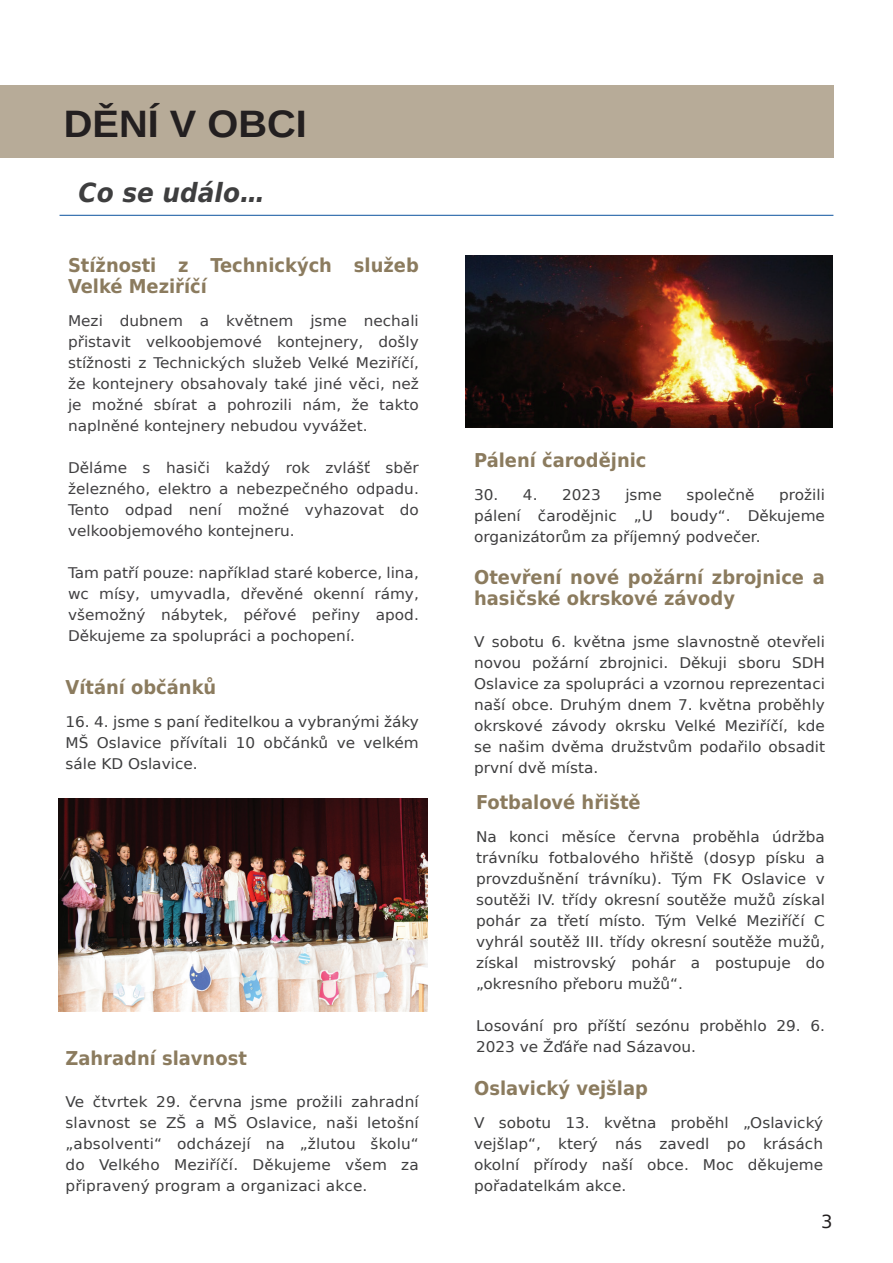
<style>
.page{position:relative;width:893px;height:1263px;background:#fff}
.page>*{position:absolute;margin:0;border:0;box-sizing:border-box;transform-origin:0 0}
.t1{font:700 38.25px "Arimo";color:#231f20;scale:1.04 1}
.t2{font:italic 700 26.4px "DejaVu Sans Condensed";color:#3e3e3f;scale:1.04 1}
.t3{font:700 19.05px/21px "DejaVu Sans Condensed";color:#8b7b5e;scale:1.04 1}
.t4{font:18px "DejaVu Sans";color:#231f20}
.t5{font:14.7px/21px "DejaVu Sans";color:#3e3e3f;text-align:justify;scale:1.04 1}
.t6{font:14.7px/21px "DejaVu Sans";color:#414042;text-align:justify;scale:1.04 1}
</style>
<div class="page">
<div style="left:0;top:85px;width:833px;height:72px;background:#b7ab98"></div>
<hr style="left:60px;top:215px;width:773px;height:1px;background:#0c539e">
<img style="left:466px;top:256px;width:366px;height:171px">
<img style="left:58px;top:798px;width:369px;height:213px">
<h1 class="t1" style="left:64px;top:97px;width:235px">DĚNÍ V OBCI</h1>
<h2 class="t2" style="left:79px;top:172px;width:181px">Co se událo…</h2>
<p class="t3" style="left:68px;top:254px;width:339px">Stížnosti z Technických služeb<br>Velké Meziříčí</p>
<p class="t6" style="left:68px;top:310px;width:339px">Mezi dubnem a květnem jsme nechali přistavit velkoobjemové kontejnery, došly stížnosti z Technických služeb Velké Meziříčí, že kontejnery obsahovaly také jiné věci, než je možné sbírat a pohrozili nám, že takto naplněné kontejnery nebudou vyvážet.</p>
<p class="t6" style="left:68px;top:457px;width:339px">Děláme s hasiči každý rok zvlášť sběr železného, elektro a nebezpečného odpadu.<br>Tento odpad není možné vyhazovat do velkoobjemového kontejneru.</p>
<p class="t6" style="left:68px;top:562px;width:339px">Tam patří pouze: například staré koberce, lina, wc mísy, umyvadla, dřevěné okenní rámy, všemožný nábytek, péřové peřiny apod.<br>Děkujeme za spolupráci a pochopení.</p>
<p class="t3" style="left:65px;top:676px;width:147px">Vítání občánků</p>
<p class="t5" style="left:65px;top:711px;width:341px">16. 4. jsme s paní ředitelkou a vybranými žáky MŠ Oslavice přívítali 10 občánků ve velkém sále KD Oslavice.</p>
<p class="t3" style="left:65px;top:1047px;width:176px">Zahradní slavnost</p>
<p class="t5" style="left:65px;top:1091px;width:341px">Ve čtvrtek 29. června jsme prožili zahradní slavnost se ZŠ a MŠ Oslavice, naši letošní „absolventi“ odcházejí na „žlutou školu“ do Velkého Meziříčí. Děkujeme všem za připravený program a organizaci akce.</p>
<p class="t3" style="left:474px;top:449px;width:167px">Pálení čarodějnic</p>
<p class="t5" style="left:474px;top:484px;width:62px">30. 4.</p>
<p class="t5" style="left:562px;top:484px;width:39px">2023</p>
<p class="t5" style="left:625px;top:484px;width:37px">jsme</p>
<p class="t5" style="left:686px;top:484px;width:67px">společně</p>
<p class="t5" style="left:474px;top:484px;width:339px;text-indent:305px">prožili pálení čarodějnic „U boudy“. Děkujeme organizátorům za příjemný podvečer.</p>
<p class="t3" style="left:474px;top:566px;width:339px">Otevření nové požární zbrojnice a hasičské okrskové závody</p>
<p class="t5" style="left:474px;top:631px;width:339px">V sobotu 6. května jsme slavnostně otevřeli novou požární zbrojnici. Děkuji sboru SDH Oslavice za spolupráci a vzornou reprezentaci naší obce. Druhým dnem 7. května proběhly okrskové závody okrsku Velké Meziříčí, kde se našim dvěma družstvům podařilo obsadit první dvě místa.</p>
<p class="t3" style="left:476px;top:792px;width:160px">Fotbalové hřiště</p>
<p class="t5" style="left:476px;top:826px;width:337px">Na konci měsíce června proběhla údržba trávníku fotbalového hřiště (dosyp písku a provzdušnění trávníku). Tým FK Oslavice v soutěži IV. třídy okresní soutěže mužů získal pohár za třetí místo. Tým Velké Meziříčí C vyhrál soutěž III. třídy okresní soutěže mužů, získal mistrovský pohár a postupuje do „okresního přeboru mužů“.</p>
<p class="t5" style="left:476px;top:1015px;width:337px">Losování pro příští sezónu proběhlo 29. 6.<br>2023 ve Žďáře nad Sázavou.</p>
<p class="t3" style="left:474px;top:1077px;width:169px">Oslavický vejšlap</p>
<p class="t5" style="left:474px;top:1111px;width:337px">V sobotu 13. května proběhl „Oslavický vejšlap“, který nás zavedl po krásách okolní přírody naší obce. Moc děkujeme pořadatelkám akce.</p>
<p class="t4" style="left:821px;top:1207px;width:13px">3</p>
</div>
